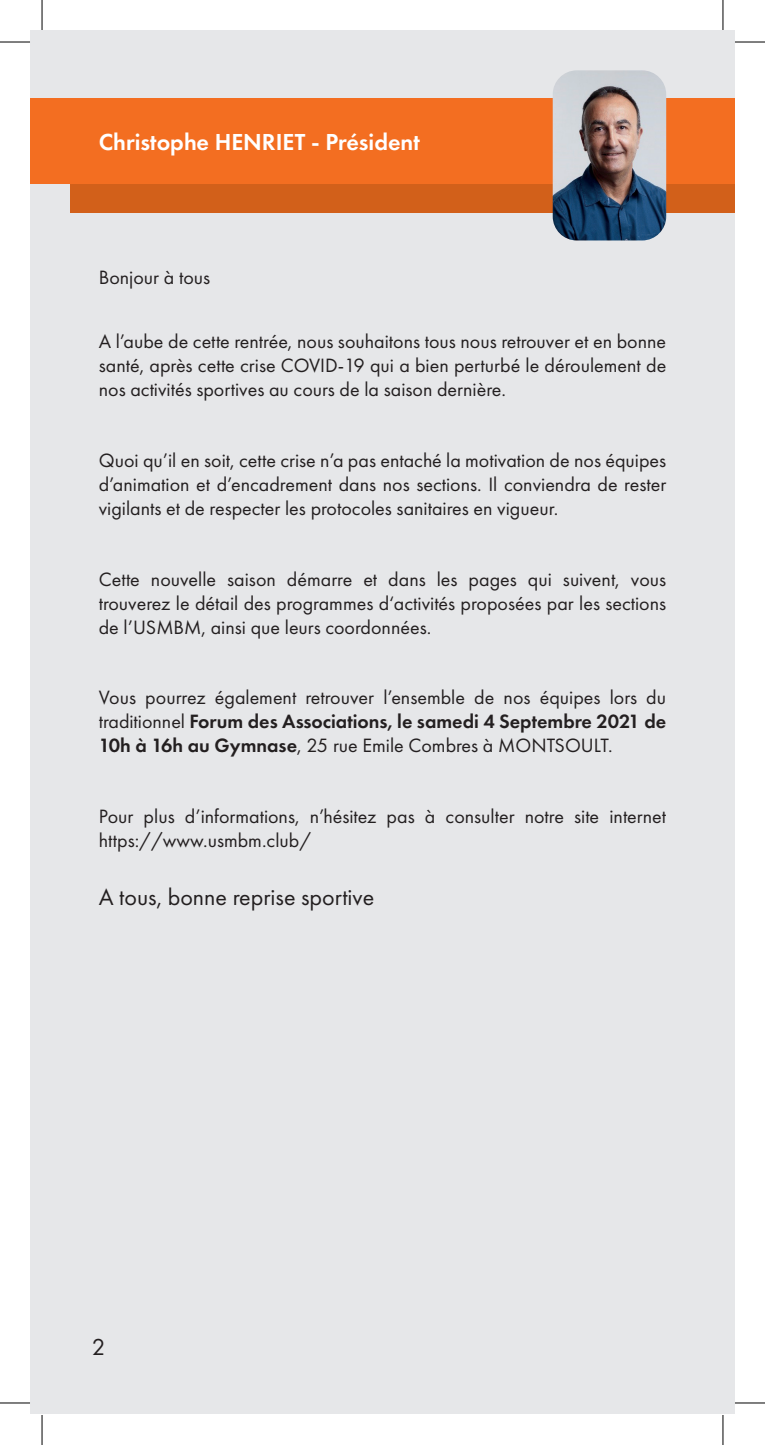
<style>
.page{position:relative;width:765px;height:1445px;background:#fff}
.page>*{position:absolute;margin:0;border:0;box-sizing:border-box;transform-origin:0 0}
.t1{font:24px "Futura PT";color:#231f20}
.t2{font:600 24px "Futura PT";color:#fff}
.t3{font:20px/24px "Futura PT";color:#231f20;text-align:justify}
.s1{font-weight:600}
</style>
<div class="page">
<div style="left:31px;top:31px;width:691px;height:1383px;background:#e6e7e9"></div>
<div style="left:722px;top:31px;width:12px;height:1383px;background:#e6e7e9"></div>
<div style="left:70px;top:127px;width:652px;height:85px;background:#d2601a"></div>
<div style="left:722px;top:127px;width:12px;height:85px;background:#d2601a"></div>
<div style="left:31px;top:99px;width:691px;height:85px;background:#f36e21"></div>
<div style="left:722px;top:99px;width:12px;height:85px;background:#f36e21"></div>
<img style="left:552px;top:70px;width:114px;height:170px">
<hr style="left:0;top:42px;width:30px;height:1px;background:#000">
<hr style="left:734px;top:42px;width:30px;height:1px;background:#000">
<hr style="left:0;top:1402px;width:30px;height:1px;background:#000">
<hr style="left:734px;top:1402px;width:30px;height:1px;background:#000">
<hr style="left:42px;top:0;width:1px;height:30px;background:#000">
<hr style="left:42px;top:1415px;width:1px;height:30px;background:#000">
<hr style="left:722px;top:0;width:1px;height:30px;background:#000">
<hr style="left:722px;top:1415px;width:1px;height:30px;background:#000">
<p class="t2" style="left:99px;top:127px;width:322px">Christophe HENRIET - Président</p>
<p class="t3" style="left:99px;top:265px;width:113px">Bonjour à tous</p>
<p class="t3" style="left:99px;top:329px;width:569px">A l’aube de cette rentrée, nous souhaitons tous nous retrouver et en bonne santé, après cette crise COVID-19 qui a bien perturbé le déroulement de nos activités sportives au cours de la saison dernière.</p>
<p class="t3" style="left:99px;top:448px;width:568px">Quoi qu’il en soit, cette crise n’a pas entaché la motivation de nos équipes d’animation et d’encadrement dans nos sections. Il conviendra de rester vigilants et de respecter les protocoles sanitaires en vigueur.</p>
<p class="t3" style="left:99px;top:567px;width:568px">Cette nouvelle saison démarre et dans les pages qui suivent, vous trouverez le détail des programmes d‘activités proposées par les sections de l’USMBM, ainsi que leurs coordonnées.</p>
<p class="t3" style="left:99px;top:685px;width:568px">Vous pourrez également retrouver l’ensemble de nos équipes lors du traditionnel <span class="s1">Forum des Associations, le samedi 4 Septembre 2021 de 10h à 16h au Gymnase</span>, 25 rue Emile Combres à MONTSOULT.</p>
<p class="t3" style="left:99px;top:804px;width:568px">Pour plus d’informations, n’hésitez pas à consulter notre site internet https://www.usmbm.club/</p>
<p class="t1" style="left:99px;top:882px;width:277px">A tous, bonne reprise sportive</p>
<p class="t1" style="left:92px;top:1333px;width:15px">2</p>
</div>
